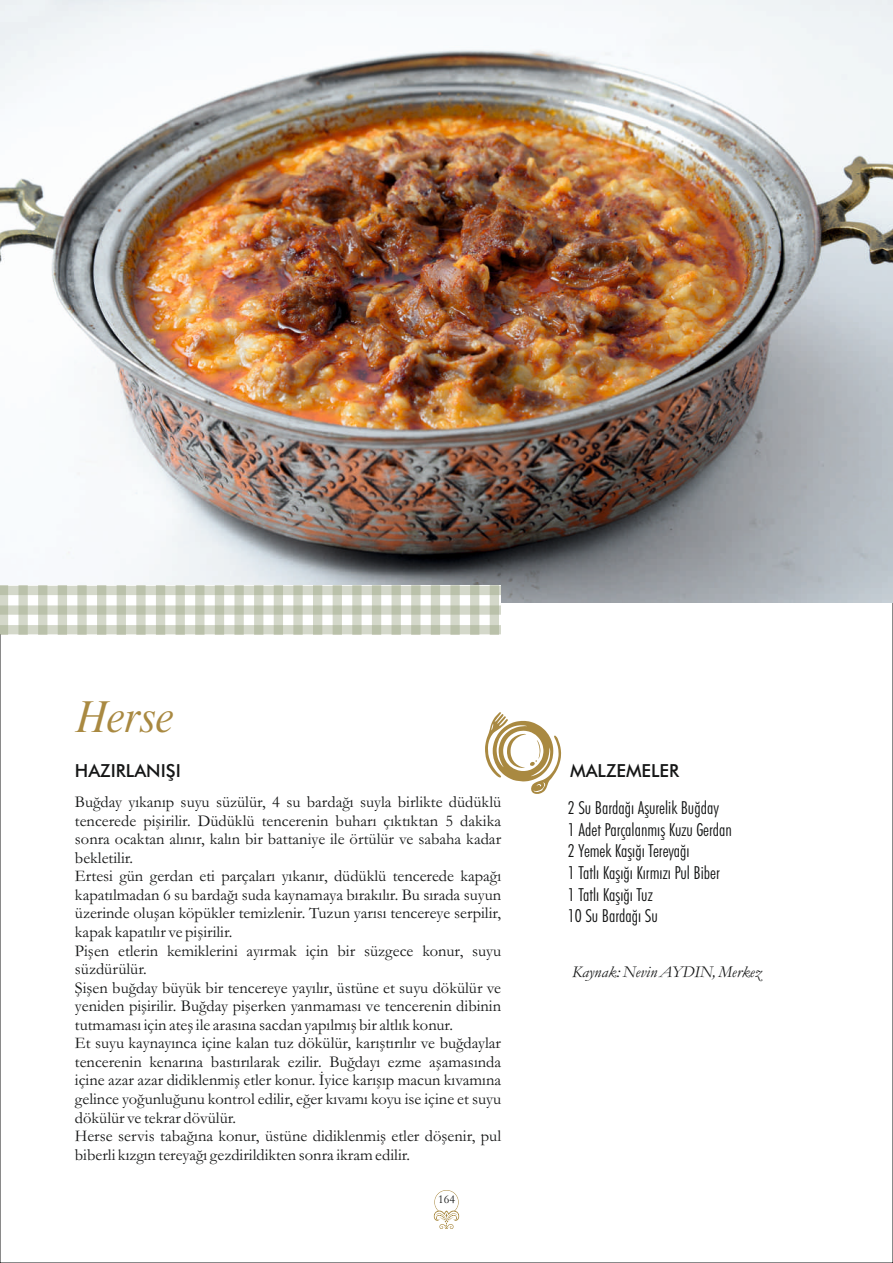
<style>
.page{position:relative;width:893px;height:1263px;background:#fff}
.page>*{position:absolute;margin:0;border:0;box-sizing:border-box;transform-origin:0 0}
.t1{font:42px "Dutch 801 BT Italic Headline";color:#a98941}
.t2{font:300 condensed 18px/21.6px "Futura BT";color:#151616}
.t3{font:500 18px "Futura BT";color:#151616}
.t4{font:16.5px/18.6px "Garamond";color:#151616}
.t5{font:italic 16.5px "Garamond";color:#151616}
.t6{font:12px "Garamond";color:#151616}
</style>
<div class="page">
<img style="left:0;top:0;width:893px;height:602px">
<svg style="left:434px;top:1190px;width:25px;height:39px"></svg>
<svg style="left:485px;top:712px;width:76px;height:82px"></svg>
<svg style="left:0;top:585px;width:500px;height:49px"></svg>
<h1 class="t1" style="left:77px;top:700px;width:99px">Herse</h1>
<p class="t3" style="left:75px;top:763px;width:107px">HAZIRLANIŞI</p>
<p class="t3" style="left:570px;top:763px;width:111px">MALZEMELER</p>
<p class="t4" style="left:75px;top:794px;width:428px">Buğday yıkanıp suyu süzülür, 4 su bardağı suyla birlikte düdüklü tencerede pişirilir. Düdüklü tencerenin buharı çıktıktan 5 dakika sonra ocaktan alınır, kalın bir battaniye ile örtülür ve sabaha kadar bekletilir.<br>Ertesi gün gerdan eti parçaları yıkanır, düdüklü tencerede kapağı kapatılmadan 6 su bardağı suda kaynamaya bırakılır. Bu sırada suyun üzerinde oluşan köpükler temizlenir. Tuzun yarısı tencereye serpilir, kapak kapatılır ve pişirilir.<br>Pişen etlerin kemiklerini ayırmak için bir süzgece konur, suyu süzdürülür.<br>Şişen buğday büyük bir tencereye yayılır, üstüne et suyu dökülür ve yeniden pişirilir. Buğday pişerken yanmaması ve tencerenin dibinin tutmaması için ateş ile arasına sacdan yapılmış bir altlık konur.<br>Et suyu kaynayınca içine kalan tuz dökülür, karıştırılır ve buğdaylar tencerenin kenarına bastırılarak ezilir. Buğdayı ezme aşamasında içine azar azar didiklenmiş etler konur. İyice karışıp macun kıvamına gelince yoğunluğunu kontrol edilir, eğer kıvamı koyu ise içine et suyu dökülür ve tekrar dövülür.<br>Herse servis tabağına konur, üstüne didiklenmiş etler döşenir, pul biberli kızgın tereyağı gezdirildikten sonra ikram edilir.</p>
<p class="t2" style="left:568px;top:799px;width:165px">2 Su Bardağı Aşurelik Buğday<br>1 Adet Parçalanmış Kuzu Gerdan<br>2 Yemek Kaşığı Tereyağı<br>1 Tatlı Kaşığı Kırmızı Pul Biber<br>1 Tatlı Kaşığı Tuz<br>10 Su Bardağı Su</p>
<p class="t5" style="left:572px;top:966px;width:191px">Kaynak: Nevin AYDIN, Merkez</p>
<p class="t6" style="left:438px;top:1195px;width:18px">164</p>
</div>
